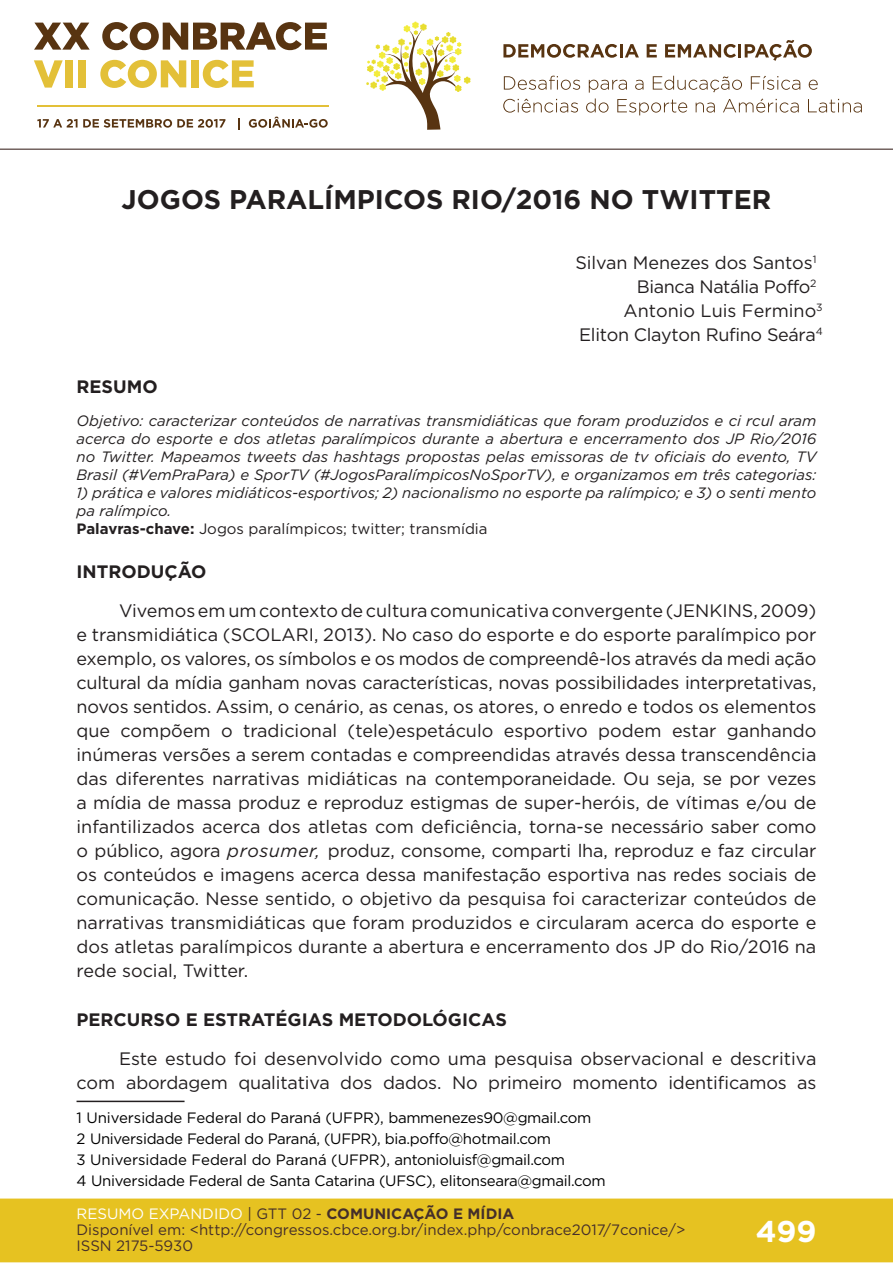
<style>
.page{position:relative;width:893px;height:1263px;background:#fff}
.page>*{position:absolute;margin:0;border:0;box-sizing:border-box;transform-origin:0 0}
.t1{font:700 30px "Gotham";color:#fff}
.t2{font:700 27px "Gotham";color:#231f20}
.t3{font:18px/24px "Gotham";letter-spacing:-.005em;color:#231f20;text-align:justify}
.t4{font:700 18px "Gotham";color:#231f20}
.t5{font:italic 15px/18px "Gotham";color:#231f20;text-align:justify}
.t6{font:15px/21.3px "Gotham";letter-spacing:-.02em;color:#000001}
.t7{font:15px/16px "Gotham";color:#462f2a}
.s1{font-weight:700;font-style:normal}
.s2{font-style:normal}
.s3{font-style:italic}
.s4{color:#fff}
.s5{color:#442f2a}
.s6{font-weight:700;color:#442f2a}
</style>
<div class="page">
<div style="left:0;top:1198px;width:893px;height:64px;background:#e6c221;border:2px solid #e6c221"></div>
<svg style="left:34px;top:23px;width:56px;height:27px"></svg>
<svg style="left:102px;top:22px;width:225px;height:28px"></svg>
<svg style="left:34px;top:60px;width:29px;height:28px"></svg>
<div style="left:65px;top:60px;width:8px;height:27px;background:#e3c038"></div>
<div style="left:78px;top:60px;width:8px;height:27px;background:#e3c038"></div>
<svg style="left:100px;top:60px;width:86px;height:28px"></svg>
<div style="left:191px;top:60px;width:8px;height:27px;background:#e3c038"></div>
<svg style="left:203px;top:60px;width:51px;height:28px"></svg>
<svg style="left:37px;top:119px;width:188px;height:9px"></svg>
<svg style="left:238px;top:118px;width:2px;height:11px"></svg>
<svg style="left:249px;top:117px;width:79px;height:11px"></svg>
<hr style="left:37px;top:105px;width:291px;height:2px;background:#e3c038">
<svg style="left:366px;top:21px;width:105px;height:109px"></svg>
<svg style="left:503px;top:44px;width:136px;height:14px"></svg>
<svg style="left:647px;top:44px;width:10px;height:13px"></svg>
<svg style="left:665px;top:40px;width:147px;height:21px"></svg>
<svg style="left:504px;top:76px;width:76px;height:14px"></svg>
<svg style="left:809px;top:80px;width:9px;height:10px"></svg>
<svg style="left:503px;top:99px;width:75px;height:14px"></svg>
<svg style="left:586px;top:76px;width:214px;height:39px"></svg>
<svg style="left:808px;top:99px;width:54px;height:14px"></svg>
<hr style="left:0;top:149px;width:893px;height:1px;background:#442f2a">
<hr style="left:77px;top:1101px;width:108px;height:1px;background:#231f20">
<h2 class="t2" style="left:122px;top:181px;width:651px">JOGOS PARALÍMPICOS RIO/2016 NO TWITTER</h2>
<p class="t3" style="left:575px;top:250px;width:243px">Silvan Menezes dos Santos<sup>1</sup></p>
<p class="t3" style="left:637px;top:274px;width:181px">Bianca Natália Poffo<sup>2</sup></p>
<p class="t3" style="left:624px;top:298px;width:201px">Antonio Luis Fermino<sup>3</sup></p>
<p class="t3" style="left:579px;top:322px;width:245px">Eliton Clayton Rufino Seára<sup>4</sup></p>
<p class="t4" style="left:77px;top:375px;width:83px">RESUMO</p>
<p class="t5" style="left:77px;top:412px;width:741px">Objetivo: caracterizar conteúdos de narrativas transmidiáticas que foram produzidos e ci rcul aram acerca do esporte e dos atletas paralímpicos durante a abertura e encerramento dos JP Rio/2016 no Twitter. Mapeamos tweets das hashtags propostas pelas emissoras de tv oficiais do evento, TV Brasil (#VemPraPara) e SporTV (#JogosParalímpicosNoSporTV), e organizamos em três categorias:</p>
<p class="t5" style="left:77px;top:484px;width:741px;text-align:left">1) prática e valores midiáticos-esportivos; 2) nacionalismo no esporte pa ralímpico; e 3) o senti mento pa ralímpico.<br><span class="s1">Palavras-chave:</span> <span class="s2">Jogos paralímpicos; twitter; transmídia</span></p>
<p class="t4" style="left:77px;top:560px;width:131px">INTRODUÇÃO</p>
<p class="t3" style="left:77px;top:598px;width:741px;text-indent:43px">Vivemos em um contexto de cultura comunicativa convergente (JENKINS, 2009) e transmidiática (SCOLARI, 2013). No caso do esporte e do esporte paralímpico por exemplo, os valores, os símbolos e os modos de compreendê-los através da medi ação cultural da mídia ganham novas características, novas possibilidades interpretativas, novos sentidos. Assim, o cenário, as cenas, os atores, o enredo e todos os elementos que compõem o tradicional (tele)espetáculo esportivo podem estar ganhando inúmeras versões a serem contadas e compreendidas através dessa transcendência das diferentes narrativas midiáticas na contemporaneidade. Ou seja, se por vezes a mídia de massa produz e reproduz estigmas de super-heróis, de vítimas e/ou de infantilizados acerca dos atletas com deficiência, torna-se necessário saber como o público, agora <span class="s3">prosumer,</span> produz, consome, comparti lha, reproduz e faz circular os conteúdos e imagens acerca dessa manifestação esportiva nas redes sociais de comunicação. Nesse sentido, o objetivo da pesquisa foi caracterizar conteúdos de narrativas transmidiáticas que foram produzidos e circularam acerca do esporte e dos atletas paralímpicos durante a abertura e encerramento dos JP do Rio/2016 na rede social, Twitter.</p>
<p class="t4" style="left:77px;top:1007px;width:432px">PERCURSO E ESTRATÉGIAS METODOLÓGICAS</p>
<p class="t3" style="left:77px;top:1046px;width:741px;text-align:right">Este estudo foi desenvolvido como uma pesquisa observacional e descritiva com abordagem qualitativa dos dados. No primeiro momento identificamos as</p>
<p class="t6" style="left:77px;top:1106px;width:531px">1 Universidade Federal do Paraná (UFPR), bammenezes90@gmail.com<br>2 Universidade Federal do Paraná, (UFPR), bia.poffo@hotmail.com<br>3 Universidade Federal do Paraná (UFPR), antonioluisf@gmail.com<br>4 Universidade Federal de Santa Catarina (UFSC), elitonseara@gmail.com</p>
<p class="t7" style="left:77px;top:1205px;width:610px"><span class="s4">RESUMO EXPANDIDO</span> <span class="s5">| GTT 02 -</span> <span class="s6">COMUNICAÇÃO E MÍDIA<br></span>Disponível em: &lt;http://congressos.cbce.org.br/index.php/conbrace2017/7conice/&gt;<br>ISSN 2175-5930</p>
<h1 class="t1" style="left:756px;top:1212px;width:62px">499</h1>
</div>
